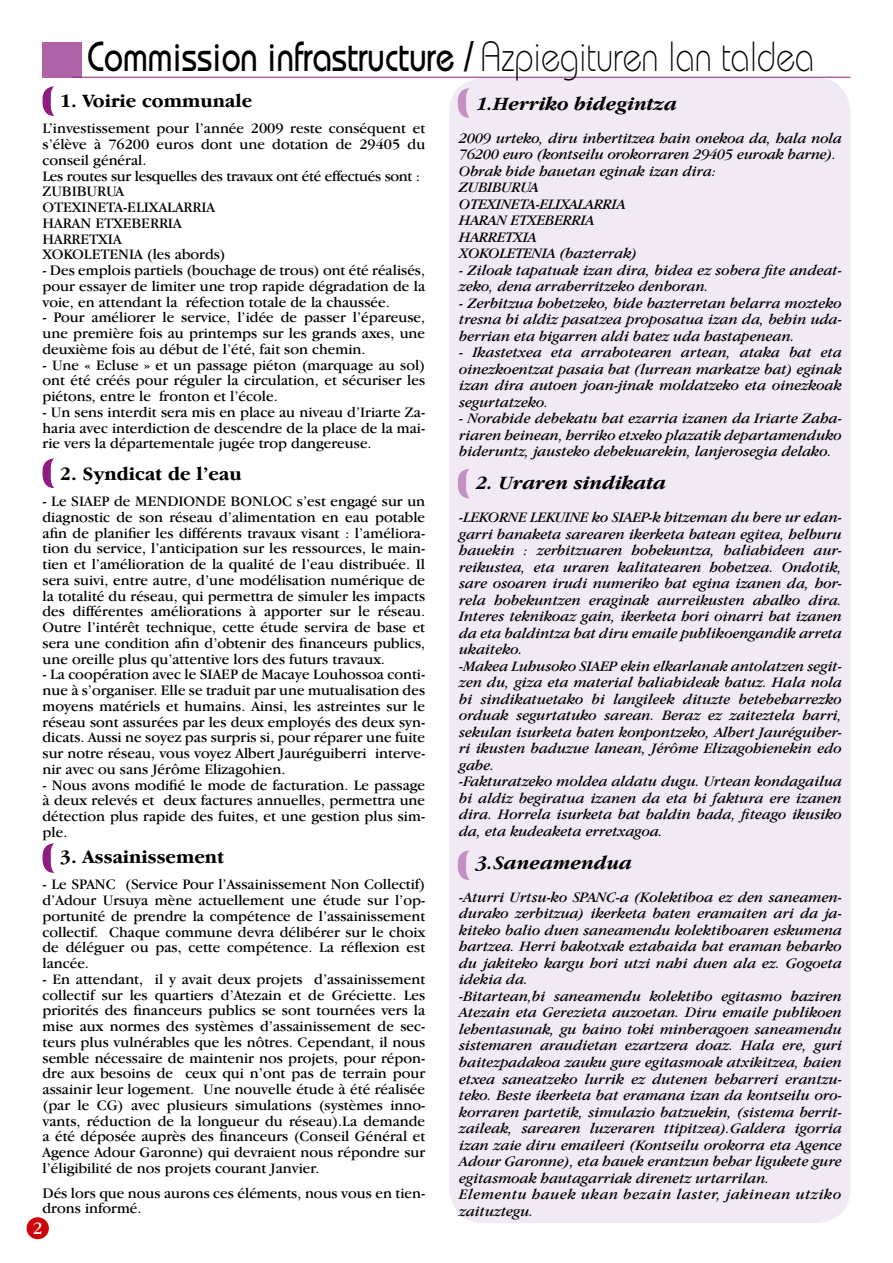
<style>
.page{position:relative;width:893px;height:1263px;background:#fff}
.page>*{position:absolute;margin:0;border:0;box-sizing:border-box;transform-origin:0 0}
.t1{font:500 42.15px "Bauhaus";color:#000;scale:.81 1}
.t2{font:700 19.5px "Garamond IT Cby BT";color:#000}
.t3{font:italic 700 19.5px "Garamond IT Cby BT";color:#000}
.t4{font:18px "Garamond IT Cby BT";color:#fff}
.t5{font:15px/15.8px "Garamond IT Cby BT";color:#000;text-align:justify}
.t6{font:italic 15px/16.5px "Garamond IT Cby BT";color:#000}
.s1{font-weight:300}
</style>
<div class="page">
<svg style="left:43px;top:843px;width:12px;height:30px"></svg>
<svg style="left:43px;top:86px;width:12px;height:30px"></svg>
<svg style="left:43px;top:458px;width:12px;height:30px"></svg>
<div style="left:27px;top:1217px;width:22px;height:22px;background:#cd050b;border-radius:50%"></div>
<div style="left:43px;top:43px;width:39px;height:35px;background:#ad63a5"></div>
<hr style="left:72px;top:77px;width:778px;height:1px;background:#8f1a81">
<div style="left:449px;top:78px;width:401px;height:1145px;background:#f1e9f4;border-radius:34px"></div>
<svg style="left:458px;top:88px;width:12px;height:30px"></svg>
<svg style="left:458px;top:469px;width:11px;height:29px"></svg>
<svg style="left:458px;top:850px;width:12px;height:30px"></svg>
<h1 class="t1" style="left:87px;top:31px;width:899px">Commission infrastructure / <span class="s1">Azpiegituren lan taldea</span></h1>
<h2 class="t2" style="left:60px;top:90px;width:194px">1. Voirie communale</h2>
<p class="t5" style="left:43px;top:120px;width:384px;text-align:left">L’investissement pour l’année 2009 reste conséquent et s’élève à 76200 euros dont une dotation de 29405 du conseil général.<br>Les routes sur lesquelles des travaux ont été effectués sont :<br>ZUBIBURUA<br>OTEXINETA-ELIXALARRIA<br>HARAN ETXEBERRIA<br>HARRETXIA<br>XOKOLETENIA (les abords)</p>
<p class="t5" style="left:43px;top:262px;width:384px">- Des emplois partiels (bouchage de trous) ont été réalisés, pour essayer de limiter une trop rapide dégradation de la voie, en attendant la réfection totale de la chaussée.</p>
<p class="t5" style="left:43px;top:309px;width:384px">- Pour améliorer le service, l’idée de passer l’épareuse, une première fois au printemps sur les grands axes, une deuxième fois au début de l’été, fait son chemin.</p>
<p class="t5" style="left:43px;top:357px;width:384px">- Une « Ecluse » et un passage piéton (marquage au sol) ont été créés pour réguler la circulation, et sécuriser les piétons, entre le fronton et l’école.</p>
<p class="t5" style="left:43px;top:404px;width:384px">- Un sens interdit sera mis en place au niveau d’Iriarte Za&shy;haria avec interdiction de descendre de la place de la mai&shy;rie vers la départementale jugée trop dangereuse.</p>
<h2 class="t2" style="left:60px;top:463px;width:184px">2. Syndicat de l’eau</h2>
<p class="t5" style="left:43px;top:493px;width:384px">- Le SIAEP de MENDIONDE BONLOC s’est engagé sur un diagnostic de son réseau d’alimentation en eau potable afin de planifier les différents travaux visant : l’améliora&shy;tion du service, l’anticipation sur les ressources, le main&shy;tien et l’amélioration de la qualité de l’eau distribuée. Il sera suivi, entre autre, d’une modélisation numérique de la totalité du réseau, qui permettra de simuler les impacts des différentes améliorations à apporter sur le réseau.<br>Outre l’intérêt technique, cette étude servira de base et sera une condition afin d’obtenir des financeurs publics, une oreille plus qu’attentive lors des futurs travaux.</p>
<p class="t5" style="left:43px;top:666px;width:384px">- La coopération avec le SIAEP de Macaye Louhossoa conti&shy;nue à s’organiser. Elle se traduit par une mutualisation des moyens matériels et humains. Ainsi, les astreintes sur le réseau sont assurées par les deux employés des deux syn&shy;dicats. Aussi ne soyez pas surpris si, pour réparer une fuite sur notre réseau, vous voyez Albert Jauréguiberri interve&shy;nir avec ou sans Jérôme Elizagohien.</p>
<p class="t5" style="left:43px;top:777px;width:384px">- Nous avons modifié le mode de facturation. Le passage à deux relevés et deux factures annuelles, permettra une détection plus rapide des fuites, et une gestion plus sim&shy;ple.</p>
<h2 class="t2" style="left:60px;top:846px;width:166px">3. Assainissement</h2>
<p class="t5" style="left:43px;top:876px;width:384px">- Le SPANC (Service Pour l’Assainissement Non Collectif) d’Adour Ursuya mène actuellement une étude sur l’op&shy;portunité de prendre la compétence de l’assainissement collectif. Chaque commune devra délibérer sur le choix de déléguer ou pas, cette compétence. La réflexion est lancée.</p>
<p class="t5" style="left:43px;top:971px;width:384px">- En attendant, il y avait deux projets d’assainissement collectif sur les quartiers d’Atezain et de Gréciette. Les priorités des financeurs publics se sont tournées vers la mise aux normes des systèmes d’assainissement de sec&shy;teurs plus vulnérables que les nôtres. Cependant, il nous semble nécessaire de maintenir nos projets, pour répon&shy;dre aux besoins de ceux qui n’ont pas de terrain pour assainir leur logement. Une nouvelle étude à été réalisée (par le CG) avec plusieurs simulations (systèmes inno&shy;vants, réduction de la longueur du réseau).La demande a été déposée auprès des financeurs (Conseil Général et Agence Adour Garonne) qui devraient nous répondre sur l’éligibilité de nos projets courant Janvier.</p>
<p class="t5" style="left:43px;top:1185px;width:384px">Dés lors que nous aurons ces éléments, nous vous en tien&shy;drons informé.</p>
<p class="t4" style="left:33px;top:1217px;width:11px">2</p>
<h2 class="t3" style="left:476px;top:92px;width:202px">1.Herriko bidegintza</h2>
<p class="t6" style="left:459px;top:130px;width:384px">2009 urteko, diru inbertitzea hain onekoa da, hala nola<br>76200 euro (kontseilu orokorraren 29405 euroak barne).<br>Obrak bide hauetan eginak izan dira:<br>ZUBIBURUA<br>OTEXINETA-ELIXALARRIA<br>HARAN ETXEBERRIA<br>HARRETXIA<br>XOKOLETENIA (bazterrak)</p>
<p class="t6" style="left:459px;top:262px;width:384px">- Ziloak tapatuak izan dira, bidea ez sobera fite andeat&shy;zeko, dena arraberritzeko denboran.</p>
<p class="t6" style="left:459px;top:295px;width:384px;text-align:justify">- Zerbitzua hobetzeko, bide bazterretan belarra mozteko tresna bi aldiz pasatzea proposatua izan da, behin uda&shy;berrian eta bigarren aldi batez uda hastapenean.</p>
<p class="t6" style="left:459px;top:344px;width:384px;text-align:justify">- Ikastetxea eta arrabotearen artean, ataka bat eta oinezkoentzat pasaia bat (lurrean markatze bat) eginak izan dira autoen joan-jinak moldatzeko eta oinezkoak segurtatzeko.</p>
<p class="t6" style="left:459px;top:410px;width:384px;text-align:justify">- Norabide debekatu bat ezarria izanen da Iriarte Zaha&shy;riaren heinean, herriko etxeko plazatik departamenduko bideruntz, jausteko debekuarekin, lanjerosegia delako.</p>
<h2 class="t3" style="left:476px;top:471px;width:192px">2. Uraren sindikata</h2>
<p class="t6" style="left:459px;top:509px;width:384px">-LEKORNE LEKUINE ko SIAEP-k hitzeman du bere ur edan&shy;garri banaketa sarearen ikerketa batean egitea, helburu hauekin : zerbitzuaren hobekuntza, baliabideen aur&shy;reikustea, eta uraren kalitatearen hobetzea. Ondotik, sare osoaren irudi numeriko bat egina izanen da, hor&shy;rela hobekuntzen eraginak aurreikusten ahalko dira.<br>Interes teknikoaz gain, ikerketa hori oinarri bat izanen da eta baldintza bat diru emaile publikoengandik arreta ukaiteko.<br>-Makea Luhusoko SIAEP ekin elkarlanak antolatzen segit&shy;zen du, giza eta material baliabideak batuz. Hala nola bi sindikatuetako bi langileek dituzte betebeharrezko orduak segurtatuko sarean. Beraz ez zaiteztela harri, sekulan isurketa baten konpontzeko, Albert Jauréguiber&shy;ri ikusten baduzue lanean, Jérôme Elizagohienekin edo gabe.<br>-Fakturatzeko moldea aldatu dugu. Urtean kondagailua bi aldiz begiratua izanen da eta bi faktura ere izanen dira. Horrela isurketa bat baldin bada, fiteago ikusiko da, eta kudeaketa erretxagoa.</p>
<h2 class="t3" style="left:476px;top:851px;width:158px">3.Saneamendua</h2>
<p class="t6" style="left:459px;top:889px;width:384px">-Aturri Urtsu-ko SPANC-a (Kolektiboa ez den saneamen&shy;durako zerbitzua) ikerketa baten eramaiten ari da ja&shy;kiteko balio duen saneamendu kolektiboaren eskumena hartzea. Herri bakotxak eztabaida bat eraman beharko du jakiteko kargu hori utzi nahi duen ala ez. Gogoeta idekia da.<br>-Bitartean,bi saneamendu kolektibo egitasmo baziren Atezain eta Gerezieta auzoetan. Diru emaile publikoen lehentasunak, gu baino toki minberagoen saneamendu sistemaren araudietan ezartzera doaz. Hala ere, guri baitezpadakoa zauku gure egitasmoak atxikitzea, haien etxea saneatzeko lurrik ez dutenen beharreri erantzu&shy;teko. Beste ikerketa bat eramana izan da kontseilu oro&shy;korraren partetik, simulazio batzuekin, (sistema berrit&shy;zaileak, sarearen luzeraren ttipitzea).Galdera igorria izan zaie diru emaileeri (Kontseilu orokorra eta Agence Adour Garonne), eta hauek erantzun behar ligukete gure egitasmoak hautagarriak direnetz urtarrilan.<br>Elementu hauek ukan bezain laster, jakinean utziko zaituztegu.</p>
</div>
